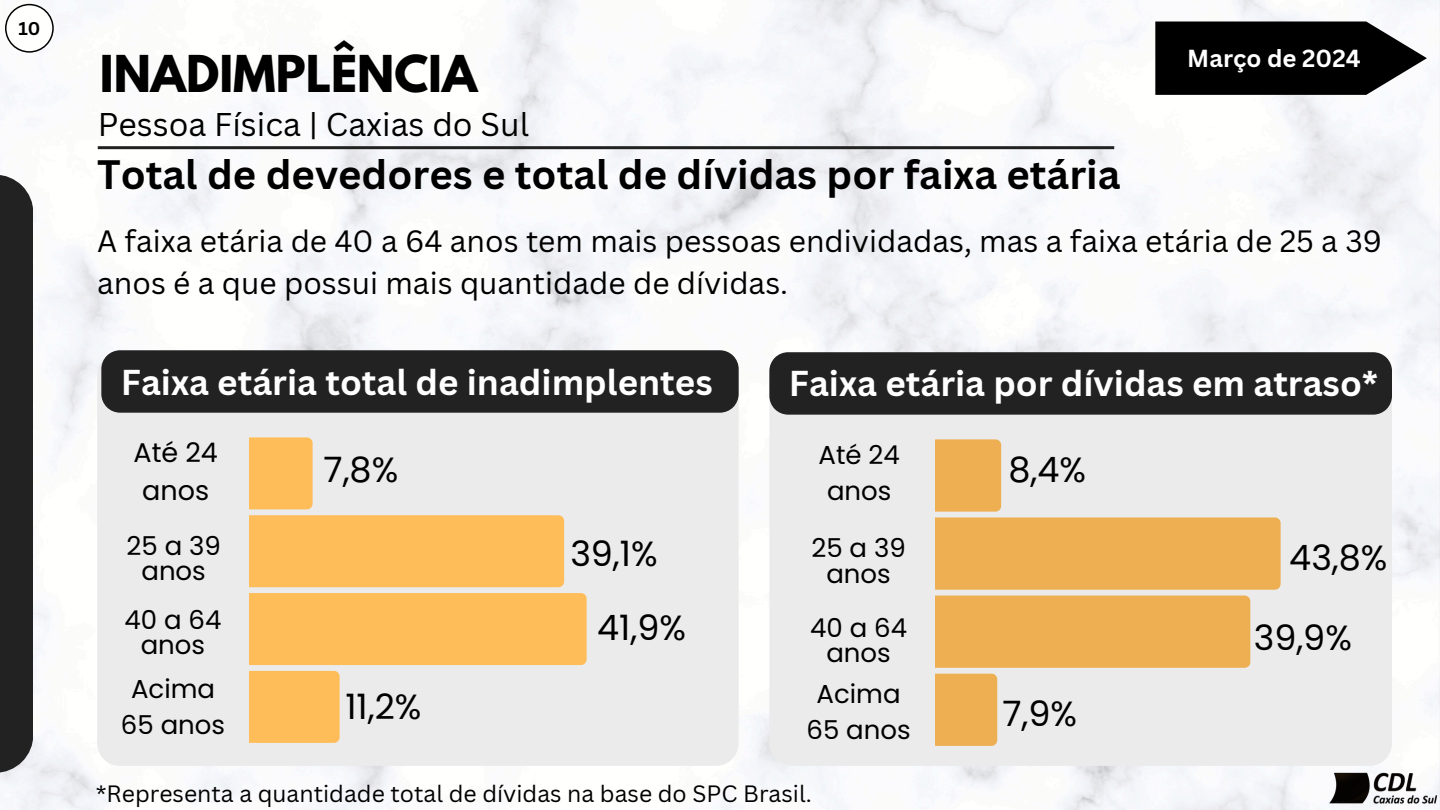
<style>
.page{position:relative;width:1440px;height:810px;background:#fff}
.page>*{position:absolute;margin:0;border:0;box-sizing:border-box;transform-origin:0 0}
.t1{font:700 45px "League Spartan";color:#000}
.t2{font:700 40px "Canva Sans";color:#000}
.t3{font:700 35px "Canva Sans";color:#fff}
.t4{font:35px "Poppins";color:#000}
.t5{font:32px "Canva Sans";color:#000}
.t6{font:30px/42px "Canva Sans";color:#000}
.t7{font:27px/37.5px "Poppins";color:#000;text-align:center}
.t8{font:26px/36px "Poppins";color:#000;text-align:center}
.t9{font:700 24px "Canva Sans";color:#fff}
.t10{font:23px "Canva Sans";color:#000}
.t11{font:700 18px "Canva Sans";color:#000}
</style>
<div class="page">
<hr style="left:98px;top:146px;width:1016px;height:3px;background:#222">
<div style="left:0;top:175px;width:33px;height:598px;background:#222"></div>
<div style="left:97px;top:352px;width:642px;height:414px;background:#ebebeb;border-radius:22px"></div>
<div style="left:250px;top:437px;width:63px;height:72px;background:#ffbd59"></div>
<div style="left:250px;top:515px;width:314px;height:72px;background:#ffbd59"></div>
<div style="left:250px;top:593px;width:337px;height:72px;background:#ffbd59"></div>
<div style="left:250px;top:671px;width:90px;height:72px;background:#ffbd59"></div>
<div style="left:101px;top:350px;width:638px;height:63px;background:#222"></div>
<svg style="left:1155px;top:22px;width:272px;height:73px;background:#1b1c1c"></svg>
<div style="left:769px;top:359px;width:623px;height:407px;background:#ebebeb;border-radius:22px"></div>
<svg style="left:935px;top:439px;width:346px;height:151px"></svg>
<div style="left:935px;top:596px;width:315px;height:72px;background:#edaf51"></div>
<div style="left:935px;top:674px;width:62px;height:72px;background:#edaf51"></div>
<div style="left:769px;top:352px;width:623px;height:63px;background:#222"></div>
<svg style="left:5px;top:4px;width:49px;height:49px"></svg>
<img style="left:1330px;top:769px;width:110px;height:41px">
<h4 class="t11" style="left:18px;top:15px;width:24px">10</h4>
<h4 class="t1" style="left:100px;top:52px;width:379px">INADIMPLÊNCIA</h4>
<h4 class="t5" style="left:98px;top:102px;width:433px">Pessoa Física | Caxias do Sul</h4>
<p class="t2" style="left:97px;top:146px;width:1025px">Total de devedores e total de dívidas por faixa etária</p>
<p class="t9" style="left:1187px;top:41px;width:175px">Março de 2024</p>
<h4 class="t6" style="left:97px;top:219px;width:1286px">A faixa etária de 40 a 64 anos tem mais pessoas endividadas, mas a faixa etária de 25 a 39 anos é a que possui mais quantidade de dívidas.</h4>
<p class="t3" style="left:121px;top:357px;width:593px">Faixa etária total de inadimplentes</p>
<h3 class="t7" style="left:133px;top:434px;width:86px">Até 24 anos</h3>
<h5 class="t8" style="left:126px;top:527px;width:96px">25 a 39</h5>
<h4 class="t8" style="left:141px;top:553px;width:66px">anos</h4>
<h4 class="t8" style="left:124px;top:602px;width:98px">40 a 64</h4>
<p class="t8" style="left:141px;top:627px;width:66px">anos</p>
<p class="t8" style="left:131px;top:671px;width:86px">Acima</p>
<h4 class="t8" style="left:121px;top:707px;width:106px">65 anos</h4>
<h4 class="t4" style="left:324px;top:446px;width:76px">7,8%</h4>
<h5 class="t4" style="left:345px;top:682px;width:78px">11,2%</h5>
<h2 class="t4" style="left:570px;top:529px;width:89px">39,1%</h2>
<h6 class="t4" style="left:597px;top:603px;width:90px">41,9%</h6>
<h1 class="t3" style="left:789px;top:359px;width:591px">Faixa etária por dívidas em atraso*</h1>
<p class="t8" style="left:819px;top:437px;width:83px">Até 24 anos</p>
<p class="t8" style="left:811px;top:530px;width:96px">25 a 39</p>
<p class="t8" style="left:826px;top:556px;width:66px">anos</p>
<p class="t8" style="left:810px;top:610px;width:98px">40 a 64</p>
<p class="t8" style="left:826px;top:635px;width:66px">anos</p>
<p class="t8" style="left:817px;top:676px;width:86px">Acima</p>
<p class="t8" style="left:807px;top:712px;width:106px">65 anos</p>
<p class="t4" style="left:1008px;top:446px;width:79px">8,4%</p>
<h3 class="t4" style="left:1003px;top:690px;width:76px">7,9%</h3>
<p class="t4" style="left:1289px;top:533px;width:100px">43,8%</p>
<p class="t4" style="left:1254px;top:613px;width:100px">39,9%</p>
<p class="t10" style="left:96px;top:777px;width:718px">*Representa a quantidade total de dívidas na base do SPC Brasil.</p>
</div>
